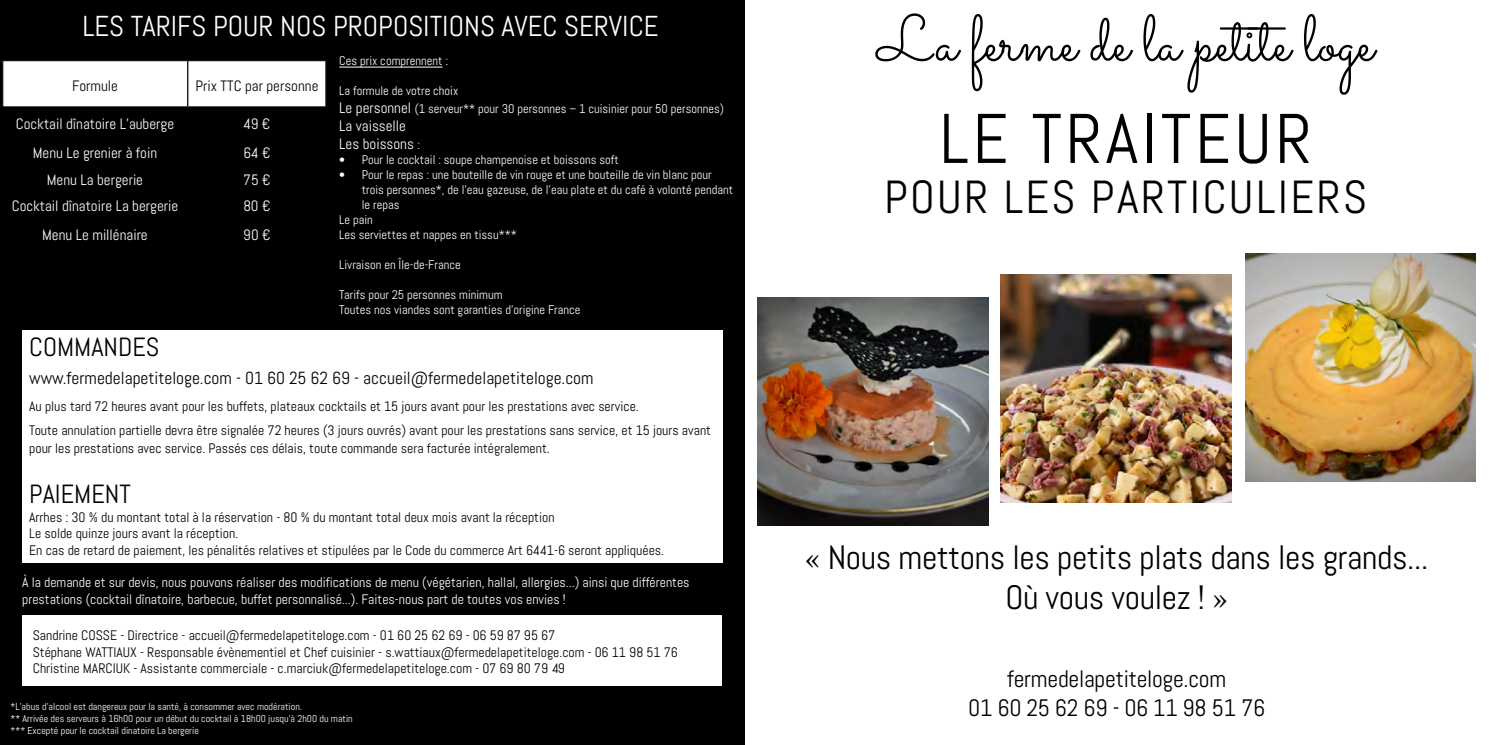
<style>
.page{position:relative;width:1489px;height:745px;background:#fff}
.page>*{position:absolute;margin:0;border:0;box-sizing:border-box;transform-origin:0 0}
.t1{font:70px "Abel";letter-spacing:.05em;color:#000}
.t2{font:65px "Sacramento";letter-spacing:-.01em;color:#000}
.t3{font:46.25px "Abel";letter-spacing:.05em;color:#000}
.t4{font:33.75px/40.5px "Abel";letter-spacing:-.01em;color:#000;text-align:center}
.t5{font:28.75px "Abel";color:#fff}
.t6{font:26.25px "Abel";color:#000}
.t7{font:23.75px/28.5px "Abel";letter-spacing:-.01em;color:#000;text-align:center}
.t8{font:17.5px "Abel";color:#000}
.t9{font:15px/18px "Abel";color:#fff}
.t10{font:15px "Abel";color:#000}
.t11{font:13.75px/16.5px "Abel";color:#000}
.t12{font:13.75px/16.5px "Abel";color:#fff}
.t13{font:12.5px/18px "Abel";color:#fff}
.t14{font:10px/12px "Abel";color:#fff}
.s1{font-size:15px}
.s2{font-size:12.5px}
</style>
<div class="page">
<img style="left:757px;top:297px;width:231px;height:228px">
<img style="left:1000px;top:274px;width:230px;height:228px">
<img style="left:1245px;top:253px;width:230px;height:228px">
<div style="left:0;top:0;width:744px;height:744px;background:#000"></div>
<svg style="left:2px;top:60px;width:324px;height:47px;background:#f2f2f2"></svg>
<hr style="left:339px;top:67px;width:103px;height:1px;background:#fff">
<div style="left:22px;top:330px;width:700px;height:232px;background:#fff"></div>
<div style="left:22px;top:614px;width:699px;height:70px;background:#fff"></div>
<h3 class="t5" style="left:82px;top:8px;width:577px">LES TARIFS POUR NOS PROPOSITIONS AVEC SERVICE</h3>
<p class="t10" style="left:72px;top:76px;width:48px">Formule</p>
<p class="t10" style="left:195px;top:76px;width:124px">Prix TTC par personne</p>
<p class="t9" style="left:16px;top:115px;width:160px">Cocktail dînatoire L’auberge</p>
<p class="t9" style="left:243px;top:115px;width:28px">49 €</p>
<p class="t9" style="left:33px;top:144px;width:126px">Menu Le grenier à foin</p>
<p class="t9" style="left:243px;top:144px;width:29px">64 €</p>
<p class="t9" style="left:47px;top:170px;width:98px">Menu La bergerie</p>
<p class="t9" style="left:243px;top:170px;width:29px">75 €</p>
<p class="t9" style="left:12px;top:197px;width:168px">Cocktail dînatoire La bergerie</p>
<p class="t9" style="left:243px;top:197px;width:29px">80 €</p>
<p class="t9" style="left:42px;top:226px;width:107px">Menu Le millénaire</p>
<p class="t9" style="left:243px;top:226px;width:29px">90 €</p>
<p class="t13" style="left:339px;top:51px;width:110px">Ces prix comprennent :</p>
<p class="t13" style="left:339px;top:81px;width:386px">La formule de votre choix<br><span class="s1">Le personnel</span> (1 serveur** pour 30 personnes – 1 cuisinier pour 50 personnes)</p>
<p class="t9" style="left:339px;top:117px;width:82px">La vaisselle<br>Les boissons <span class="s2">:</span></p>
<p class="t13" style="left:339px;top:150px;width:281px">• Pour le cocktail : soupe champenoise et boissons soft</p>
<p class="t13" style="left:339px;top:165px;width:374px">• Pour le repas : une bouteille de vin rouge et une bouteille de vin blanc pour</p>
<p class="t13" style="left:362px;top:180px;width:373px">trois personnes*, de l’eau gazeuse, de l’eau plate et du café à volonté pendant</p>
<p class="t13" style="left:362px;top:195px;width:39px">le repas</p>
<p class="t13" style="left:339px;top:210px;width:35px">Le pain</p>
<p class="t13" style="left:339px;top:225px;width:179px">Les serviettes et nappes en tissu***</p>
<p class="t13" style="left:339px;top:255px;width:123px">Livraison en Île-de-France</p>
<p class="t13" style="left:339px;top:287px;width:243px;line-height:15px">Tarifs pour 25 personnes minimum<br>Toutes nos viandes sont garanties d’origine France</p>
<h3 class="t6" style="left:29px;top:330px;width:132px">COMMANDES</h3>
<p class="t8" style="left:29px;top:366px;width:566px">www.fermedelapetiteloge.com - 01 60 25 62 69 - accueil@fermedelapetiteloge.com</p>
<p class="t11" style="left:29px;top:394px;width:683px;line-height:23.8px">Au plus tard 72 heures avant pour les buffets, plateaux cocktails et 15 jours avant pour les prestations avec service.<br>Toute annulation partielle devra être signalée 72 heures (3 jours ouvrés) avant pour les prestations sans service, et 15 jours avant</p>
<p class="t11" style="left:29px;top:440px;width:522px">pour les prestations avec service. Passés ces délais, toute commande sera facturée intégralement<span class="s1">.</span></p>
<h3 class="t6" style="left:29px;top:476px;width:103px">PAIEMENT</h3>
<p class="t11" style="left:29px;top:508px;width:636px">Arrhes : 30 % du montant total à la réservation - 80 % du montant total deux mois avant la réception<br>Le solde quinze jours avant la réception.<br>En cas de retard de paiement, les pénalités relatives et stipulées par le Code du commerce Art 6441-6 seront appliquées.</p>
<p class="t12" style="left:22px;top:574px;width:669px">À la demande et sur devis, nous pouvons réaliser des modifications de menu (végétarien, hallal, allergies...) ainsi que différentes prestations (cocktail dînatoire, barbecue, buffet personnalisé...). Faites-nous part de toutes vos envies !</p>
<p class="t11" style="left:33px;top:627px;width:646px">Sandrine COSSE - Directrice - accueil@fermedelapetiteloge.com - 01 60 25 62 69 - 06 59 87 95 67<br>Stéphane WATTIAUX - Responsable évènementiel et Chef cuisinier - s.wattiaux@fermedelapetiteloge.com - 06 11 98 51 76<br>Christine MARCIUK - Assistante commerciale - c.marciuk@fermedelapetiteloge.com - 07 69 80 79 49</p>
<p class="t14" style="left:11px;top:699px;width:343px">*L’abus d’alcool est dangereux pour la santé, à consommer avec modération.<br>** Arrivée des serveurs à 16h00 pour un début du cocktail à 18h00 jusqu’à 2h00 du matin *** Excepté pour le cocktail dinatoire La bergerie</p>
<h2 class="t2" style="left:877px;top:0;width:498px">La ferme de la petite loge</h2>
<h1 class="t1" style="left:939px;top:94px;width:374px">LE TRAITEUR</h1>
<h3 class="t3" style="left:884px;top:167px;width:484px">POUR LES PARTICULIERS</h3>
<h3 class="t4" style="left:805px;top:536px;width:625px">« Nous mettons les petits plats dans les grands...<br>Où vous voulez ! »</h3>
<h3 class="t7" style="left:968px;top:664px;width:298px">fermedelapetiteloge.com<br>01 60 25 62 69 - 06 11 98 51 76</h3>
</div>
